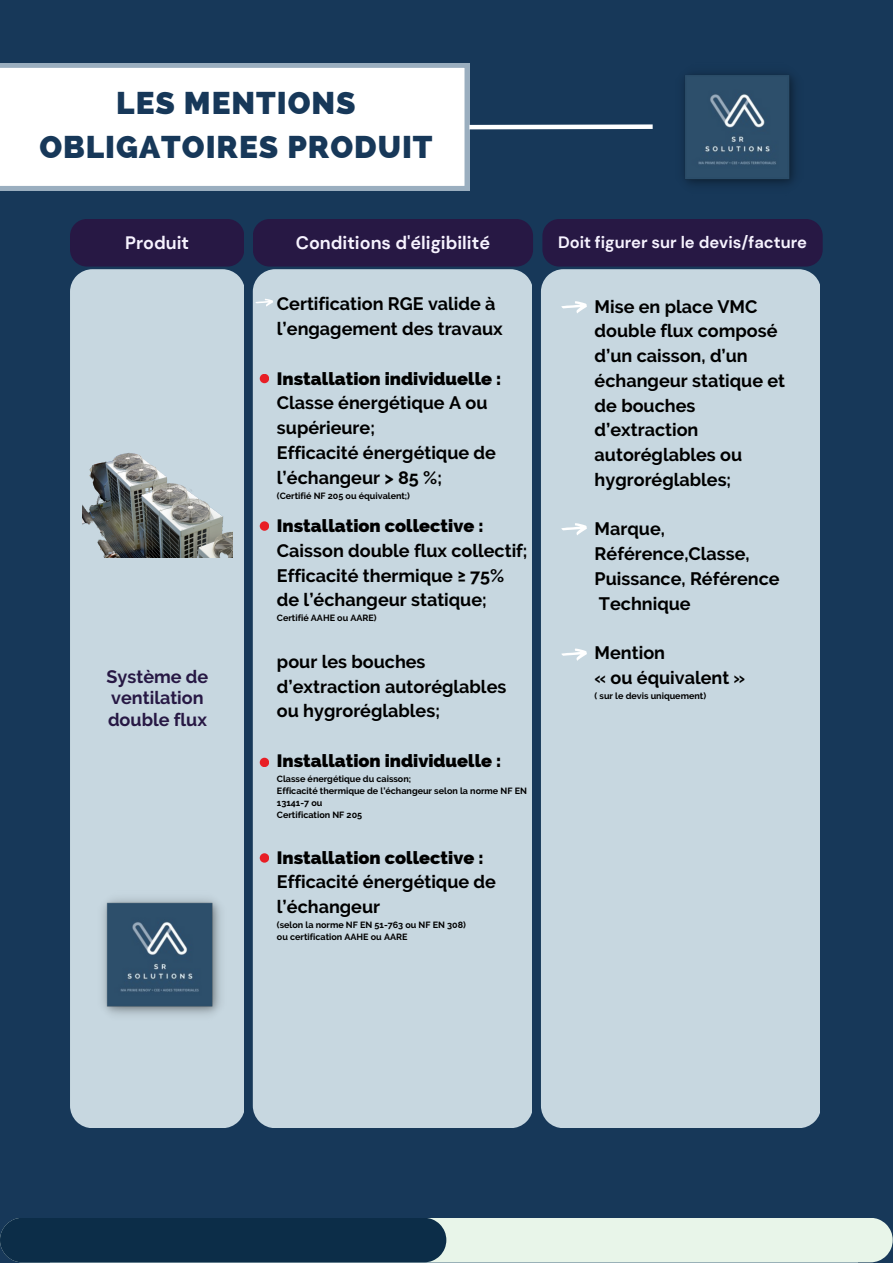
<style>
.page{position:relative;width:893px;height:1264px;background:#fff}
.page>*{position:absolute;margin:0;border:0;box-sizing:border-box;transform-origin:0 0}
.t1{font:800 31.5px/43.8px "Raleway";letter-spacing:.03em;color:#173859;text-align:center}
.t2{font:700 18px/24.8px "Raleway";color:#000}
.t3{font:800 18px "Raleway";color:#000}
.t4{font:700 18px/21.3px "Raleway";color:#271844}
.t5{font:700 18px "DM Sans";color:#f7f3ff}
.t6{font:700 16.5px "DM Sans";color:#f7f3ff}
.t7{font:700 9px/12px "Raleway";color:#000}
</style>
<div class="page">
<div style="left:0;top:0;width:892px;height:1262px;background:#173859"></div>
<svg style="left:0;top:1218px;width:892px;height:44px;background:#7a9198"></svg>
<svg style="left:0;top:63px;width:469px;height:127px;background:#f7f8fa"></svg>
<img style="left:684px;top:74px;width:111px;height:111px">
<svg style="left:465px;top:122px;width:188px;height:10px"></svg>
<div style="left:70px;top:269px;width:174px;height:858px;background:#c7d7e0"></div>
<div style="left:253px;top:269px;width:279px;height:858px;background:#c7d7e0"></div>
<div style="left:541px;top:269px;width:279px;height:858px;background:#c7d7e0"></div>
<div style="left:70px;top:219px;width:174px;height:47px;background:#271844;border-radius:17px"></div>
<div style="left:253px;top:219px;width:280px;height:47px;background:#271844;border-radius:17px"></div>
<div style="left:542px;top:219px;width:280px;height:47px;background:#271844;border-radius:17px"></div>
<img style="left:97px;top:890px;width:129px;height:132px">
<img style="left:82px;top:445px;width:151px;height:112px">
<svg style="left:561px;top:301px;width:26px;height:12px"></svg>
<svg style="left:561px;top:523px;width:26px;height:12px"></svg>
<svg style="left:561px;top:648px;width:26px;height:12px"></svg>
<svg style="left:255px;top:299px;width:18px;height:7px"></svg>
<div style="left:260px;top:521px;width:9px;height:10px;background:#e81e25;border-radius:50%"></div>
<div style="left:260px;top:374px;width:9px;height:9px;background:#e81e25;border-radius:50%"></div>
<div style="left:260px;top:853px;width:9px;height:9px;background:#e81e25;border-radius:50%"></div>
<div style="left:260px;top:757px;width:9px;height:10px;background:#e81e25;border-radius:50%"></div>
<h1 class="t1" style="left:39px;top:81px;width:394px">LES MENTIONS<br>OBLIGATOIRES PRODUIT</h1>
<p class="t5" style="left:125px;top:231px;width:65px">Produit</p>
<p class="t5" style="left:296px;top:231px;width:196px">Conditions d'éligibilité</p>
<p class="t6" style="left:558px;top:232px;width:250px">Doit figurer sur le devis/facture</p>
<p class="t4" style="left:107px;top:666px;width:103px">Système de ventilation double flux</p>
<p class="t2" style="left:277px;top:291px;width:227px">Certification RGE valide à l’engagement des travaux</p>
<p class="t3" style="left:277px;top:367px;width:226px">Installation individuelle :</p>
<p class="t2" style="left:277px;top:390px;width:220px">Classe énergétique A ou supérieure;<br>Efficacité énergétique de l’échangeur &gt; 85 %;</p>
<p class="t7" style="left:277px;top:489px;width:135px">(Certifié NF 205 ou équivalent;)</p>
<p class="t3" style="left:277px;top:515px;width:208px">Installation collective :</p>
<p class="t2" style="left:277px;top:538px;width:252px">Caisson double flux collectif;<br>Efficacité thermique ≥ 75% de l’échangeur statique;</p>
<p class="t7" style="left:277px;top:612px;width:101px">Certifié AAHE ou AARE)</p>
<p class="t2" style="left:277px;top:649px;width:231px">pour les bouches d’extraction autoréglables ou hygroréglables;</p>
<p class="t3" style="left:277px;top:750px;width:226px">Installation individuelle :</p>
<p class="t7" style="left:277px;top:772px;width:251px">Classe énergétique du caisson;<br>Efficacité thermique de l’échangeur selon la norme NF EN<br>13141-7 ou<br>Certification NF 205</p>
<p class="t3" style="left:277px;top:846px;width:208px">Installation collective :</p>
<p class="t2" style="left:277px;top:869px;width:220px">Efficacité énergétique de l’échangeur</p>
<p class="t7" style="left:277px;top:918px;width:190px">(selon la norme NF EN 51-763 ou NF EN 308) ou certification AAHE ou AARE</p>
<p class="t2" style="left:594px;top:294px;width:192px">Mise en place VMC double flux composé d’un caisson, d’un échangeur statique et de bouches d’extraction autoréglables ou hygroréglables;</p>
<p class="t2" style="left:594px;top:516px;width:186px">Marque,<br>Référence,Classe,<br>Puissance, Référence<br>Technique</p>
<p class="t2" style="left:594px;top:640px;width:152px">Mention<br>« ou équivalent »</p>
<p class="t7" style="left:594px;top:689px;width:113px">( sur le devis uniquement)</p>
</div>
